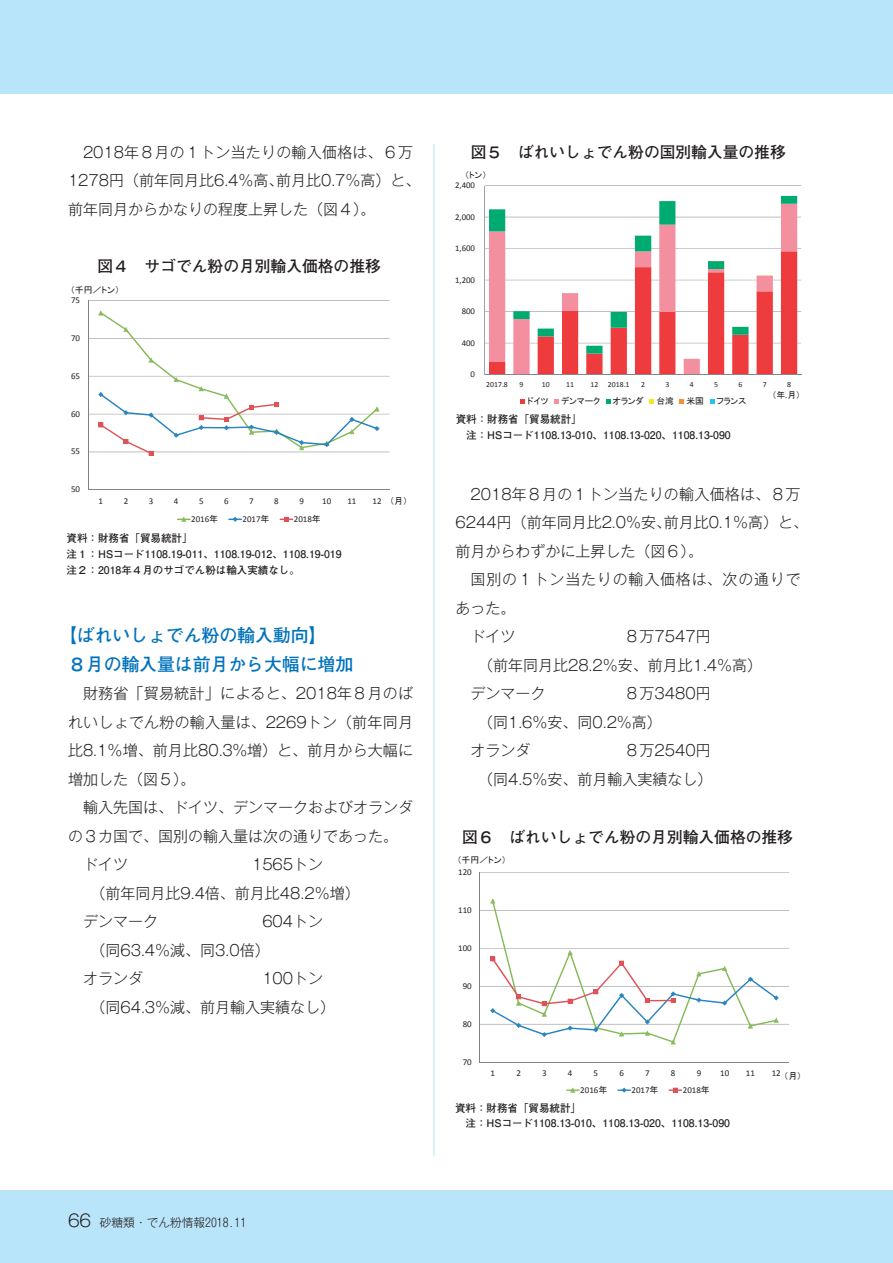
<style>
.page{position:relative;width:893px;height:1263px;background:#fff}
.page>*{position:absolute;margin:0;border:0;box-sizing:border-box;transform-origin:0 0}
.t1{font:700 18px/28.5px "Futo Go B101 Pr 5";letter-spacing:-.01em;color:#0072bc}
.t2{font:700 15.75px "Futo Go B101 Pr 5";color:#231f20}
.t3{font:300 15px/28.5px "Gothic MB101 Pr 5";color:#231f20}
.t4{font:300 15px "Gothic MB101 Pr 5";letter-spacing:.055em;color:#231f20}
.t5{font:300 11.7px "Gothic MB101 Pr 5";color:#231f20}
.t6{font:700 10.5px/15.8px "Futo Go B101 Pr 5";color:#231f20}
.t7{font:9px "Calibri";letter-spacing:-.005em;color:#231f20}
.t8{font:9px "MS P Gothic";color:#231f20}
.t9{font:8.85px "Calibri";letter-spacing:-.005em;color:#231f20}
.t10{font:8.85px "MS P Gothic";color:#231f20}
.t11{font:8.7px "MS P Gothic";color:#231f20}
.t12{font:8.7px "Calibri";letter-spacing:-.005em;color:#231f20}
.t13{font:7.8px "Calibri";letter-spacing:.005em;color:#231f20}
.s1{font-family:"MS P Gothic"}
.s2{font-size:16.95px}
.s3{font-family:"Calibri"}
</style>
<div class="page">
<div style="left:0;top:1191px;width:893px;height:72px;background:#b9e5fa"></div>
<div style="left:0;top:0;width:893px;height:94px;background:#b9e5fa"></div>
<hr style="left:433px;top:144px;width:1px;height:1012px;background:#b9e5fa">
<hr style="left:88px;top:452px;width:302px;height:1px;background:#858689">
<hr style="left:88px;top:414px;width:302px;height:1px;background:#858689">
<hr style="left:88px;top:376px;width:302px;height:1px;background:#858689">
<hr style="left:88px;top:338px;width:302px;height:1px;background:#858689">
<hr style="left:88px;top:300px;width:302px;height:1px;background:#858689">
<hr style="left:88px;top:300px;width:1px;height:190px;background:#7e8083">
<hr style="left:88px;top:489px;width:302px;height:1px;background:#858689">
<svg style="left:98px;top:310px;width:281px;height:146px"></svg>
<svg style="left:177px;top:517px;width:14px;height:5px"></svg>
<svg style="left:228px;top:517px;width:14px;height:5px"></svg>
<svg style="left:280px;top:517px;width:13px;height:5px"></svg>
<hr style="left:485px;top:343px;width:316px;height:1px;background:#858689">
<hr style="left:485px;top:311px;width:316px;height:1px;background:#858689">
<hr style="left:485px;top:280px;width:316px;height:1px;background:#858689">
<hr style="left:485px;top:248px;width:316px;height:1px;background:#858689">
<hr style="left:485px;top:217px;width:316px;height:1px;background:#858689">
<hr style="left:485px;top:185px;width:316px;height:1px;background:#858689">
<svg style="left:489px;top:196px;width:308px;height:55px"></svg>
<svg style="left:659px;top:201px;width:16px;height:1px"></svg>
<svg style="left:489px;top:251px;width:308px;height:123px"></svg>
<hr style="left:485px;top:186px;width:1px;height:188px;background:#a0a1a5">
<hr style="left:485px;top:374px;width:316px;height:1px;background:#858689">
<svg style="left:520px;top:399px;width:5px;height:4px"></svg>
<svg style="left:554px;top:399px;width:5px;height:4px"></svg>
<svg style="left:606px;top:399px;width:5px;height:4px"></svg>
<svg style="left:649px;top:399px;width:5px;height:4px"></svg>
<svg style="left:679px;top:399px;width:5px;height:4px"></svg>
<svg style="left:710px;top:399px;width:4px;height:4px"></svg>
<hr style="left:480px;top:1024px;width:309px;height:1px;background:#858689">
<hr style="left:480px;top:986px;width:309px;height:1px;background:#858689">
<hr style="left:480px;top:948px;width:309px;height:1px;background:#858689">
<hr style="left:480px;top:910px;width:309px;height:1px;background:#858689">
<hr style="left:480px;top:872px;width:309px;height:1px;background:#858689">
<hr style="left:480px;top:872px;width:1px;height:190px;background:#7e8083">
<hr style="left:480px;top:1062px;width:309px;height:1px;background:#858689">
<svg style="left:490px;top:899px;width:289px;height:145px"></svg>
<svg style="left:566px;top:1088px;width:14px;height:4px"></svg>
<svg style="left:617px;top:1087px;width:14px;height:5px"></svg>
<svg style="left:669px;top:1088px;width:13px;height:4px"></svg>
<p class="t3" style="left:68px;top:137px;width:354px;text-indent:15px">2018年８月の１トン当たりの輸入価格は、６万<br>1278円（前年同月比6.4％高、前月比0.7％高）と、前年同月からかなりの程度上昇した（図４）。</p>
<p class="t2" style="left:97px;top:253px;width:285px">図４　サゴでん粉の月別輸入価格の推移</p>
<p class="t10" style="left:70px;top:285px;width:51px">（千円／トン）</p>
<p class="t9" style="left:71px;top:294px;width:11px">75</p>
<p class="t9" style="left:71px;top:332px;width:11px">70</p>
<p class="t9" style="left:71px;top:370px;width:11px">65</p>
<p class="t9" style="left:71px;top:408px;width:11px">60</p>
<p class="t9" style="left:71px;top:445px;width:11px">55</p>
<p class="t9" style="left:71px;top:483px;width:11px">50</p>
<p class="t9" style="left:99px;top:495px;width:6px">1</p>
<p class="t9" style="left:124px;top:495px;width:6px">2</p>
<p class="t9" style="left:149px;top:495px;width:6px">3</p>
<p class="t9" style="left:174px;top:495px;width:6px">4</p>
<p class="t9" style="left:199px;top:495px;width:6px">5</p>
<p class="t9" style="left:224px;top:495px;width:6px">6</p>
<p class="t9" style="left:249px;top:495px;width:6px">7</p>
<p class="t9" style="left:274px;top:495px;width:6px">8</p>
<p class="t9" style="left:299px;top:495px;width:6px">9</p>
<p class="t9" style="left:322px;top:495px;width:11px">10</p>
<p class="t9" style="left:347px;top:495px;width:11px">11</p>
<p class="t9" style="left:372px;top:495px;width:11px">12</p>
<p class="t9" style="left:191px;top:513px;width:28px">2016<span class="s1">年</span></p>
<p class="t9" style="left:243px;top:513px;width:28px">2017<span class="s1">年</span></p>
<p class="t9" style="left:294px;top:513px;width:28px">2018<span class="s1">年</span></p>
<p class="t6" style="left:67px;top:529px;width:276px">資料：財務省「貿易統計」<br>注１：HSコード1108.19-011、1108.19-012、1108.19-019注２：2018年４月のサゴでん粉は輸入実績なし。</p>
<p class="t10" style="left:390px;top:496px;width:19px">（月）</p>
<p class="t1" style="left:68px;top:620px;width:287px;text-indent:-9px">【ばれいしょでん粉の輸入動向】<br>８月の輸入量は前月から大幅に増加</p>
<p class="t3" style="left:68px;top:678px;width:347px;text-align:justify;text-indent:15px">財務省「貿易統計」によると、2018年８月のばれいしょでん粉の輸入量は、2269トン（前年同月比8.1％増、前月比80.3%増）と、前月から大幅に増加した（図５）。　</p>
<p class="t3" style="left:83px;top:792px;width:332px">輸入先国は、ドイツ、デンマークおよびオランダ</p>
<p class="t3" style="left:68px;top:821px;width:332px">の３カ国で、国別の輸入量は次の通りであった。</p>
<p class="t3" style="left:83px;top:849px;width:46px">ドイツ</p>
<p class="t3" style="left:83px;top:849px;width:278px;text-indent:169px">1565トン<br>　（前年同月比9.4倍、前月比48.2％増）デンマーク</p>
<p class="t3" style="left:83px;top:906px;width:242px;text-indent:179px">604トン　（同63.4％減、同3.0倍）<br>オランダ</p>
<p class="t3" style="left:83px;top:963px;width:254px;text-indent:179px">100トン　（同64.3％減、前月輸入実績なし）</p>
<p class="t5" style="left:68px;top:1212px;width:180px"><span class="s2">66</span> 砂糖類・でん粉情報2018.11</p>
<p class="t2" style="left:471px;top:140px;width:317px">図５　ばれいしょでん粉の国別輸入量の推移</p>
<p class="t11" style="left:465px;top:171px;width:24px">（トン）</p>
<p class="t12" style="left:455px;top:179px;width:21px">2,400</p>
<p class="t12" style="left:455px;top:211px;width:21px">2,000</p>
<p class="t12" style="left:455px;top:242px;width:21px">1,600</p>
<p class="t12" style="left:455px;top:274px;width:21px">1,200</p>
<p class="t12" style="left:462px;top:305px;width:15px">800</p>
<p class="t12" style="left:462px;top:337px;width:15px">400</p>
<p class="t12" style="left:470px;top:368px;width:6px">0</p>
<p class="t13" style="left:486px;top:379px;width:23px">2017.8</p>
<p class="t13" style="left:519px;top:379px;width:5px">9</p>
<p class="t13" style="left:542px;top:379px;width:9px">10</p>
<p class="t13" style="left:566px;top:379px;width:9px">11</p>
<p class="t13" style="left:590px;top:379px;width:41px">12 2018.1</p>
<p class="t13" style="left:641px;top:379px;width:5px">2</p>
<p class="t13" style="left:665px;top:379px;width:5px">3</p>
<p class="t13" style="left:690px;top:379px;width:5px">4</p>
<p class="t13" style="left:714px;top:379px;width:5px">5</p>
<p class="t13" style="left:738px;top:379px;width:5px">6</p>
<p class="t13" style="left:763px;top:379px;width:5px">7</p>
<p class="t13" style="left:787px;top:379px;width:5px">8</p>
<p class="t11" style="left:527px;top:396px;width:22px">ドイツ</p>
<p class="t11" style="left:561px;top:396px;width:41px">デンマーク</p>
<p class="t11" style="left:613px;top:396px;width:32px">オランダ</p>
<p class="t11" style="left:656px;top:396px;width:19px">台湾</p>
<p class="t11" style="left:686px;top:396px;width:19px">米国</p>
<p class="t11" style="left:717px;top:396px;width:31px">フランス</p>
<p class="t11" style="left:772px;top:391px;width:30px">（年<span class="s3">.</span>月）</p>
<p class="t6" style="left:456px;top:411px;width:276px">資料：財務省「貿易統計」<br>　注：HSコード1108.13-010、1108.13-020、1108.13-090</p>
<p class="t3" style="left:456px;top:479px;width:354px;text-indent:15px">2018年８月の１トン当たりの輸入価格は、８万<br>6244円（前年同月比2.0％安、前月比0.1％高）と、前月からわずかに上昇した（図６）。</p>
<p class="t4" style="left:471px;top:567px;width:332px">国別の１トン当たりの輸入価格は、次の通りで</p>
<p class="t3" style="left:456px;top:593px;width:61px">あった。</p>
<p class="t3" style="left:471px;top:621px;width:46px">ドイツ</p>
<p class="t3" style="left:471px;top:621px;width:293px;text-indent:154px">８万7547円<br>　（前年同月比28.2％安、前月比1.4％高）デンマーク</p>
<p class="t3" style="left:471px;top:678px;width:242px;text-indent:154px">８万3480円　（同1.6％安、同0.2％高）<br>オランダ</p>
<p class="t3" style="left:471px;top:735px;width:243px;text-align:right">８万2540円<br>　（同4.5％安、前月輸入実績なし）</p>
<p class="t2" style="left:462px;top:824px;width:332px">図６　ばれいしょでん粉の月別輸入価格の推移</p>
<p class="t8" style="left:457px;top:855px;width:51px">（千円／トン）</p>
<p class="t7" style="left:458px;top:866px;width:15px">120</p>
<p class="t7" style="left:458px;top:904px;width:15px">110</p>
<p class="t7" style="left:458px;top:941px;width:15px">100</p>
<p class="t7" style="left:463px;top:979px;width:11px">90</p>
<p class="t7" style="left:463px;top:1017px;width:11px">80</p>
<p class="t7" style="left:463px;top:1055px;width:11px">70</p>
<p class="t7" style="left:491px;top:1067px;width:6px">1</p>
<p class="t7" style="left:516px;top:1067px;width:6px">2</p>
<p class="t7" style="left:542px;top:1067px;width:6px">3</p>
<p class="t7" style="left:568px;top:1067px;width:6px">4</p>
<p class="t7" style="left:594px;top:1067px;width:6px">5</p>
<p class="t7" style="left:619px;top:1067px;width:6px">6</p>
<p class="t7" style="left:645px;top:1067px;width:6px">7</p>
<p class="t7" style="left:671px;top:1067px;width:6px">8</p>
<p class="t7" style="left:697px;top:1067px;width:6px">9</p>
<p class="t7" style="left:720px;top:1067px;width:11px">10</p>
<p class="t7" style="left:746px;top:1067px;width:11px">11</p>
<p class="t7" style="left:772px;top:1067px;width:11px">12</p>
<p class="t7" style="left:580px;top:1084px;width:28px">2016<span class="s1">年</span></p>
<p class="t7" style="left:632px;top:1084px;width:28px">2017<span class="s1">年</span></p>
<p class="t7" style="left:683px;top:1084px;width:28px">2018<span class="s1">年</span></p>
<p class="t8" style="left:784px;top:1071px;width:19px">（月）</p>
<p class="t6" style="left:455px;top:1099px;width:276px">資料：財務省「貿易統計」<br>　注：HSコード1108.13-010、1108.13-020、1108.13-090</p>
</div>
